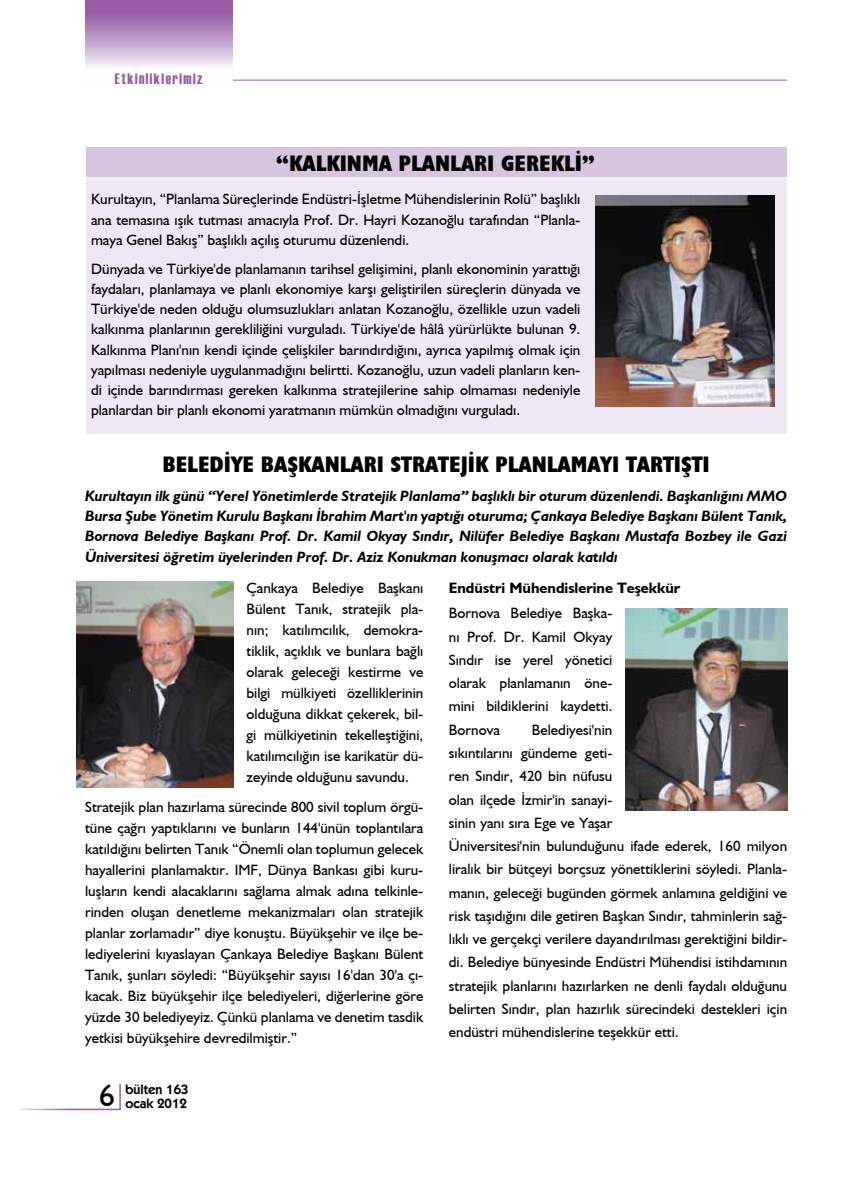
<style>
.page{position:relative;width:851px;height:1191px;background:#fff}
.page>*{position:absolute;margin:0;border:0;box-sizing:border-box;transform-origin:0 0}
.t1{font:31.5px "Humanist 521 BT";color:#000}
.t2{font:700 condensed 22.5px "Humanist 521 BT Xtra";color:#000}
.t3{font:15px/21px "Humanist 521 BT";color:#000;text-align:justify}
.t4{font:italic 700 15px/20.2px "Humanist 521 BT";color:#000;text-align:justify}
.t5{font:700 15px "Humanist 521 BT";color:#000}
.t6{font:15px "Haettenschweiler";letter-spacing:.1em;color:#975ca5}
.t7{font:600 13.5px/13.5px "Kabel IT Cby BT";color:#000}
</style>
<div class="page">
<hr style="left:161px;top:80px;width:626px;height:1px;background:#975ca5">
<svg style="left:85px;top:0;width:147px;height:81px"></svg>
<hr style="left:119px;top:1084px;width:2px;height:25px;background:#975ca5">
<hr style="left:20px;top:1108px;width:101px;height:2px;background:#fff">
<div style="left:86px;top:168px;width:700px;height:266px;background:#efe8f4"></div>
<div style="left:86px;top:147px;width:700px;height:30px;background:#d7c5e0"></div>
<img style="left:595px;top:196px;width:179px;height:211px">
<img style="left:77px;top:581px;width:157px;height:207px">
<img style="left:625px;top:608px;width:162px;height:202px">
<p class="t6" style="left:115px;top:69px;width:89px">Etkinliklerimiz</p>
<h2 class="t2" style="left:276px;top:150px;width:321px">“KALKINMA PLANLARI GEREKLİ”</h2>
<p class="t3" style="left:91px;top:189px;width:491px;line-height:20.2px">Kurultayın, “Planlama Süreçlerinde Endüstri-İşletme Mühendislerinin Rolü” başlıklı ana temasına ışık tutması amacıyla Prof. Dr. Hayri Kozanoğlu tarafından “Planla&shy;maya Genel Bakış” başlıklı açılış oturumu düzenlendi.</p>
<p class="t3" style="left:91px;top:258px;width:491px;line-height:20.2px">Dünyada ve Türkiye'de planlamanın tarihsel gelişimini, planlı ekonominin yarattığı faydaları, planlamaya ve planlı ekonomiye karşı geliştirilen süreçlerin dünyada ve Türkiye'de neden olduğu olumsuzlukları anlatan Kozanoğlu, özellikle uzun vadeli kalkınma planlarının gerekliliğini vurguladı. Türkiye'de hâlâ yürürlükte bulunan 9.<br>Kalkınma Planı'nın kendi içinde çelişkiler barındırdığını, ayrıca yapılmış olmak için yapılması nedeniyle uygulanmadığını belirtti. Kozanoğlu, uzun vadeli planların ken&shy;di içinde barındırması gereken kalkınma stratejilerine sahip olmaması nedeniyle planlardan bir planlı ekonomi yaratmanın mümkün olmadığını vurguladı.</p>
<h2 class="t2" style="left:162px;top:450px;width:548px">BELEDİYE BAŞKANLARI STRATEJİK PLANLAMAYI TARTIŞTI</h2>
<p class="t4" style="left:85px;top:485px;width:703px">Kurultayın ilk günü “Yerel Yönetimlerde Stratejik Planlama” başlıklı bir oturum düzenlendi. Başkanlığını MMO Bursa Şube Yönetim Kurulu Başkanı İbrahim Mart'ın yaptığı oturuma; Çankaya Belediye Başkanı Bülent Tanık, Bornova Belediye Başkanı Prof. Dr. Kamil Okyay Sındır, Nilüfer Belediye Başkanı Mustafa Bozbey ile Gazi Üniversitesi öğretim üyelerinden Prof. Dr. Aziz Konukman konuşmacı olarak katıldı</p>
<p class="t3" style="left:246px;top:577px;width:178px">Çankaya Belediye Başkanı Bülent Tanık, stratejik pla&shy;nın; katılımcılık, demokra&shy;tiklik, açıklık ve bunlara bağlı olarak geleceği kestirme ve bilgi mülkiyeti özelliklerinin olduğuna dikkat çekerek, bil&shy;gi mülkiyetinin tekelleştiğini, katılımcılığın ise karikatür dü&shy;zeyinde olduğunu savundu.</p>
<p class="t3" style="left:85px;top:795px;width:340px">Stratejik plan hazırlama sürecinde 800 sivil toplum örgü&shy;tüne çağrı yaptıklarını ve bunların 144'ünün toplantılara katıldığını belirten Tanık “Önemli olan toplumun gelecek hayallerini planlamaktır. IMF, Dünya Bankası gibi kuru&shy;luşların kendi alacaklarını sağlama almak adına telkinle&shy;rinden oluşan denetleme mekanizmaları olan stratejik planlar zorlamadır” diye konuştu. Büyükşehir ve ilçe be&shy;lediyelerini kıyaslayan Çankaya Belediye Başkanı Bülent Tanık, şunları söyledi: “Büyükşehir sayısı 16'dan 30'a çı&shy;kacak. Biz büyükşehir ilçe belediyeleri, diğerlerine göre yüzde 30 belediyeyiz. Çünkü planlama ve denetim tasdik yetkisi büyükşehire devredilmiştir.”</p>
<p class="t5" style="left:449px;top:578px;width:233px">Endüstri Mühendislerine Teşekkür</p>
<p class="t3" style="left:449px;top:601px;width:165px;line-height:23.2px">Bornova Belediye Başka&shy;nı Prof. Dr. Kamil Okyay Sındır ise yerel yönetici olarak planlamanın öne&shy;mini bildiklerini kaydetti.<br>Bornova</p>
<p class="t3" style="left:449px;top:717px;width:340px;line-height:23.2px;text-align:left;text-indent:83px">Belediyesi'nin<br>sıkıntılarını gündeme geti-<br>ren Sındır, 420 bin nüfusu<br>olan ilçede İzmir'in sanayi-<br>sinin yanı sıra Ege ve Yaşar<br>Üniversitesi'nin bulunduğunu ifade ederek, 160 milyon liralık bir bütçeyi borçsuz yönettiklerini söyledi. Planla&shy;manın, geleceği bugünden görmek anlamına geldiğini ve risk taşıdığını dile getiren Başkan Sındır, tahminlerin sağ&shy;lıklı ve gerçekçi verilere dayandırılması gerektiğini bildir&shy;di. Belediye bünyesinde Endüstri Mühendisi istihdamının stratejik planlarını hazırlarken ne denli faydalı olduğunu belirten Sındır, plan hazırlık sürecindeki destekleri için endüstri mühendislerine teşekkür etti.</p>
<h1 class="t1" style="left:99px;top:1076px;width:17px">6</h1>
<p class="t7" style="left:125px;top:1082px;width:65px">bülten 163 ocak 2012</p>
</div>
